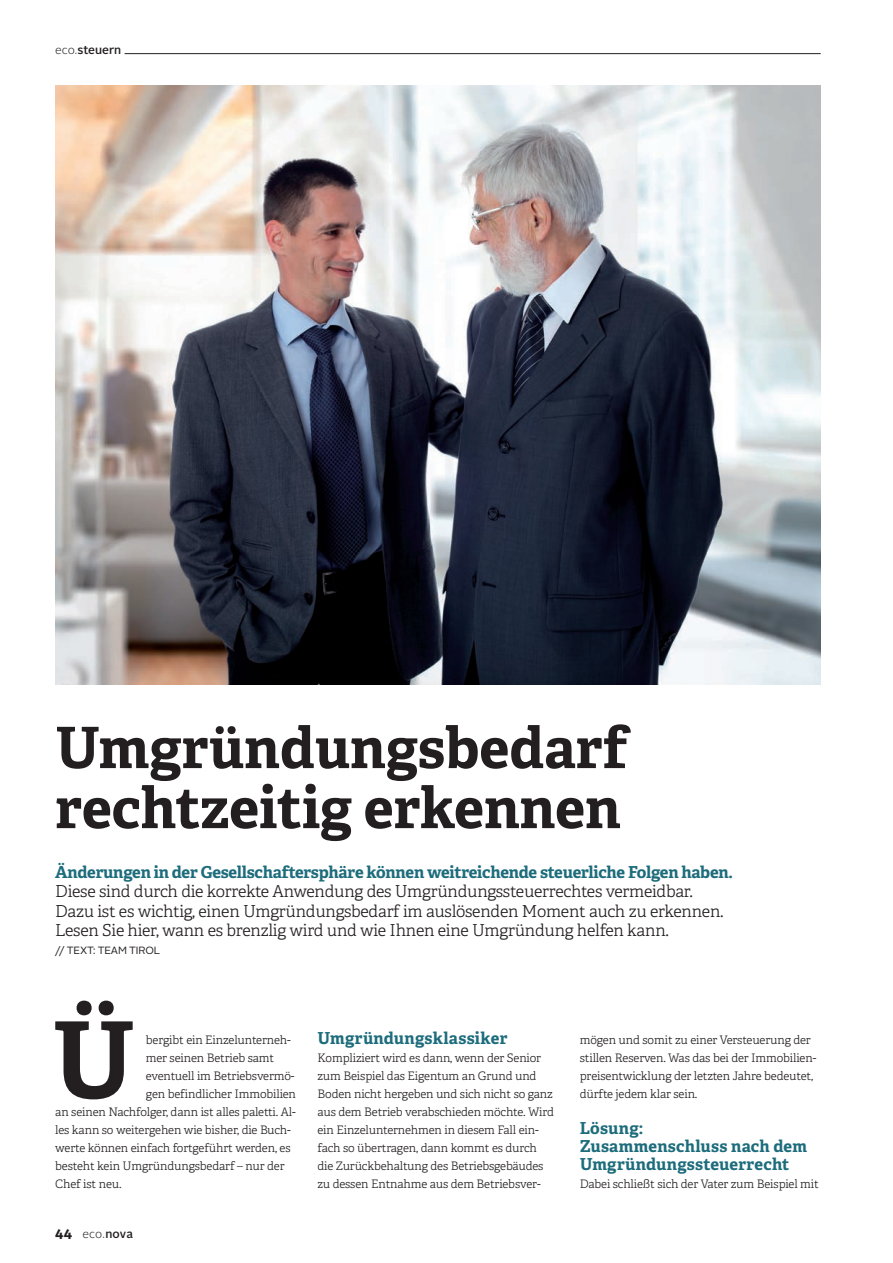
<style>
.page{position:relative;width:893px;height:1263px;background:#fff}
.page>*{position:absolute;margin:0;border:0;box-sizing:border-box;transform-origin:0 0}
.t1{font:700 106.05px "Adelle";color:#231f20}
.t2{font:700 57px/60px "Adelle";color:#231f20}
.t3{font:300 16.5px/19.5px "Adelle";letter-spacing:-.015em;color:#231f20}
.t4{font:700 16.5px "Adelle";letter-spacing:-.015em;color:#1d6c7c}
.t5{font:700 16.5px/18px "Adelle";letter-spacing:.01em;color:#1d6c7c}
.t6{font:700 16.5px "Adelle";letter-spacing:.015em;color:#1d6c7c}
.t7{font:500 12px "Alright Sans";color:#231f20}
.t8{font:300 12px "Alright Sans";color:#231f20}
.t9{font:300 11.7px/18px "Adelle";letter-spacing:-.01em;color:#231f20}
.t10{font:10.5px "Alright Sans";letter-spacing:-.015em;color:#231f20}
.s1{font-weight:300}
.s2{font-family:"Adelle";font-weight:700;font-size:15px}
.s3{font-weight:500}
</style>
<div class="page">
<hr style="left:125px;top:53px;width:696px;height:1px;background:#231f20">
<img style="left:55px;top:85px;width:766px;height:599px">
<p class="t7" style="left:55px;top:42px;width:67px"><span class="s1">eco.</span>steuern</p>
<h2 class="t2" style="left:55px;top:718px;width:574px">Umgründungsbedarf rechtzeitig erkennen</h2>
<h3 class="t4" style="left:55px;top:861px;width:679px">Änderungen in der Gesellschaftersphäre können weitreichende steuerliche Folgen haben.</h3>
<p class="t3" style="left:55px;top:882px;width:670px">Diese sind durch die korrekte Anwendung des Umgründungssteuerrechtes vermeidbar.<br>Dazu ist es wichtig, einen Umgründungsbedarf im auslösenden Moment auch zu erkennen.<br>Lesen Sie hier, wann es brenzlig wird und wie Ihnen eine Umgründung helfen kann.</p>
<p class="t10" style="left:55px;top:943px;width:106px">// TEXT: TEAM TIROL</p>
<h1 class="t1" style="left:52px;top:993px;width:85px">Ü</h1>
<p class="t9" style="left:146px;top:1031px;width:146px">bergibt ein Einzelunterneh-</p>
<p class="t9" style="left:146px;top:1049px;width:130px">mer seinen Betrieb samt</p>
<p class="t9" style="left:146px;top:1067px;width:150px">eventuell im Betriebsvermö-</p>
<p class="t9" style="left:146px;top:1085px;width:152px">gen befindlicher Immobilien</p>
<p class="t9" style="left:55px;top:1103px;width:242px">an seinen Nachfolger, dann ist alles paletti. Al-</p>
<p class="t9" style="left:55px;top:1121px;width:237px">les kann so weitergehen wie bisher, die Buch-</p>
<p class="t9" style="left:55px;top:1139px;width:237px">werte können einfach fortgeführt werden, es</p>
<p class="t9" style="left:55px;top:1157px;width:231px">besteht kein Umgründungsbedarf – nur der</p>
<p class="t9" style="left:55px;top:1175px;width:68px">Chef ist neu.</p>
<p class="t8" style="left:55px;top:1226px;width:79px"><span class="s2">44</span> eco.<span class="s3">nova</span></p>
<h3 class="t6" style="left:317px;top:1028px;width:191px">Umgründungsklassiker</h3>
<p class="t9" style="left:317px;top:1049px;width:238px">Kompliziert wird es dann, wenn der Senior zum Beispiel das Eigentum an Grund und Boden nicht hergeben und sich nicht so ganz aus dem Betrieb verabschieden möchte. Wird ein Einzelunternehmen in diesem Fall ein&shy;fach so übertragen, dann kommt es durch die Zurückbehaltung des Betriebsgebäudes zu dessen Entnahme aus dem Betriebsver-</p>
<p class="t9" style="left:580px;top:1031px;width:238px">mögen und somit zu einer Versteuerung der stillen Reserven. Was das bei der Immobilien&shy;preisentwicklung der letzten Jahre bedeutet, dürfte jedem klar sein.</p>
<h3 class="t5" style="left:580px;top:1119px;width:229px">Lösung:<br>Zusammenschluss nach dem<br>Umgründungssteuerrecht</h3>
<p class="t9" style="left:580px;top:1175px;width:241px">Dabei schließt sich der Vater zum Beispiel mit</p>
</div>
